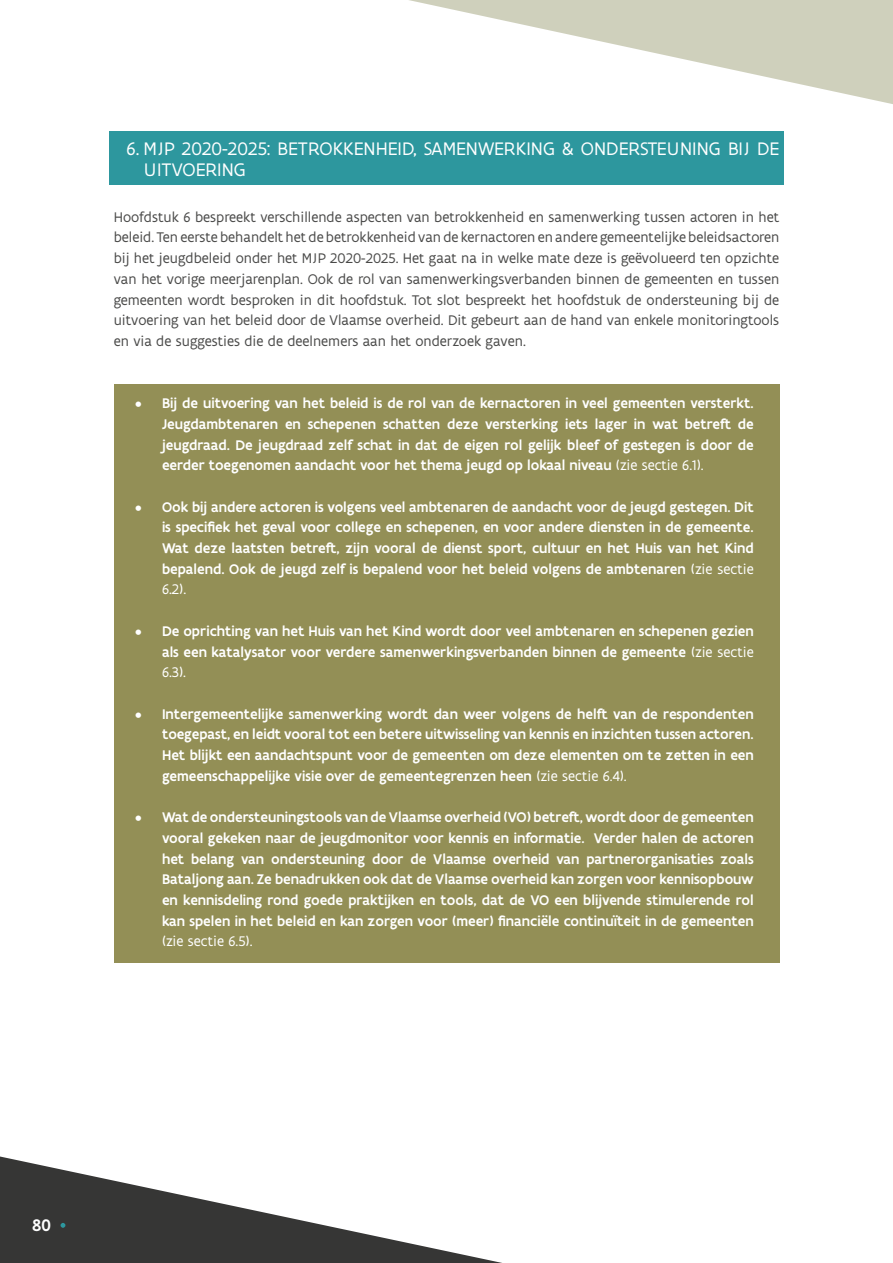
<style>
.page{position:relative;width:893px;height:1263px;background:#fff}
.page>*{position:absolute;margin:0;border:0;box-sizing:border-box;transform-origin:0 0}
.t1{font:19.5px/21px "Flanders Art Sans";letter-spacing:.005em;color:#fff}
.t2{font:500 18px "Flanders Art Sans";color:#fff}
.t3{font:500 15px/20.7px "Flanders Art Sans";color:#fff;text-align:justify}
.Tekst{font:15px/20.7px "Flanders Art Sans";color:#4a4a49;text-align:justify}
.s1{font-weight:400}
</style>
<div class="page">
<svg style="left:0;top:1156px;width:502px;height:107px"></svg>
<svg style="left:61px;top:1223px;width:4px;height:5px"></svg>
<svg style="left:409px;top:0;width:484px;height:104px"></svg>
<div style="left:109px;top:131px;width:674px;height:54px;background:#2d979e"></div>
<div style="left:114px;top:384px;width:665px;height:103px;background:#938f56"></div>
<div style="left:114px;top:467px;width:665px;height:40px;background:#938f56"></div>
<div style="left:114px;top:488px;width:665px;height:123px;background:#938f56"></div>
<div style="left:114px;top:591px;width:665px;height:41px;background:#938f56"></div>
<div style="left:114px;top:612px;width:665px;height:82px;background:#938f56"></div>
<div style="left:114px;top:674px;width:665px;height:40px;background:#938f56"></div>
<div style="left:114px;top:695px;width:665px;height:102px;background:#938f56"></div>
<div style="left:114px;top:777px;width:665px;height:41px;background:#938f56"></div>
<div style="left:114px;top:798px;width:665px;height:165px;background:#938f56"></div>
<h1 class="t1" style="left:144px;top:138px;width:637px;text-indent:-17px">6. MJP 2020-2025: BETROKKENHEID, SAMENWERKING &amp; ONDERSTEUNING BIJ DE<br>UITVOERING</h1>
<p class="Tekst" style="left:114px;top:207px;width:667px">Hoofdstuk 6 bespreekt verschillende aspecten van betrokkenheid en samenwerking tussen actoren in het beleid. Ten eerste behandelt het de betrokkenheid van de kernactoren en andere gemeentelijke beleidsactoren bij het jeugdbeleid onder het MJP 2020-2025. Het gaat na in welke mate deze is geëvolueerd ten opzichte van het vorige meerjarenplan. Ook de rol van samenwerkingsverbanden binnen de gemeenten en tussen gemeenten wordt besproken in dit hoofdstuk. Tot slot bespreekt het hoofdstuk de ondersteuning bij de uitvoering van het beleid door de Vlaamse overheid. Dit gebeurt aan de hand van enkele monitoringtools en via de suggesties die de deelnemers aan het onderzoek gaven.</p>
<p class="t3" style="left:162px;top:393px;width:593px;text-indent:-27px">• Bij de uitvoering van het beleid is de rol van de kernactoren in veel gemeenten versterkt.<br>Jeugdambtenaren en schepenen schatten deze versterking iets lager in wat betreft de jeugdraad. De jeugdraad zelf schat in dat de eigen rol gelijk bleef of gestegen is door de eerder toegenomen aandacht voor het thema jeugd op lokaal niveau <span class="s1">(zie sectie 6.1).</span></p>
<p class="t3" style="left:162px;top:496px;width:593px;text-indent:-27px">• Ook bij andere actoren is volgens veel ambtenaren de aandacht voor de jeugd gestegen. Dit is specifiek het geval voor college en schepenen, en voor andere diensten in de gemeente.<br>Wat deze laatsten betreft, zijn vooral de dienst sport, cultuur en het Huis van het Kind bepalend. Ook de jeugd zelf is bepalend voor het beleid volgens de ambtenaren <span class="s1">(zie sectie 6.2).</span></p>
<p class="t3" style="left:162px;top:621px;width:593px;text-indent:-27px">• De oprichting van het Huis van het Kind wordt door veel ambtenaren en schepenen gezien als een katalysator voor verdere samenwerkingsverbanden binnen de gemeente <span class="s1">(zie sectie 6.3).</span></p>
<p class="t3" style="left:162px;top:703px;width:593px;text-indent:-27px">• Intergemeentelijke samenwerking wordt dan weer volgens de helft van de respondenten toegepast, en leidt vooral tot een betere uitwisseling van kennis en inzichten tussen actoren.<br>Het blijkt een aandachtspunt voor de gemeenten om deze elementen om te zetten in een gemeenschappelijke visie over de gemeentegrenzen heen <span class="s1">(zie sectie 6.4).</span></p>
<p class="t3" style="left:162px;top:807px;width:593px;text-indent:-27px">• Wat de ondersteuningstools van de Vlaamse overheid (VO) betreft, wordt door de gemeenten vooral gekeken naar de jeugdmonitor voor kennis en informatie. Verder halen de actoren het belang van ondersteuning door de Vlaamse overheid van partnerorganisaties zoals Bataljong aan. Ze benadrukken ook dat de Vlaamse overheid kan zorgen voor kennisopbouw en kennisdeling rond goede praktijken en tools, dat de VO een blijvende stimulerende rol kan spelen in het beleid en kan zorgen voor (meer) financiële continuïteit in de gemeenten <span class="s1">(zie sectie 6.5).</span></p>
<p class="t2" style="left:32px;top:1213px;width:20px">80</p>
</div>
